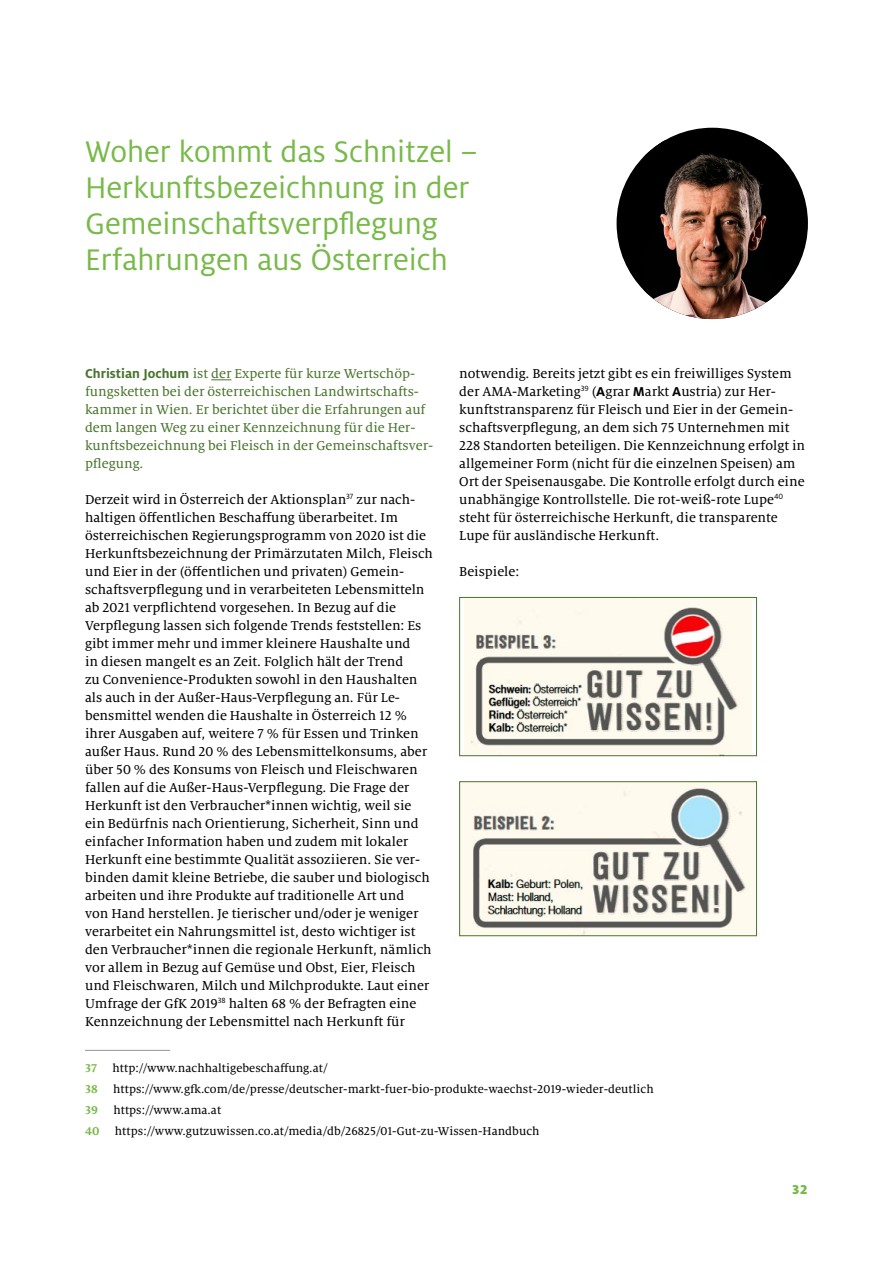
<style>
.page{position:relative;width:893px;height:1263px;background:#fff}
.page>*{position:absolute;margin:0;border:0;box-sizing:border-box;transform-origin:0 0}
.t1{font:33px/36px "Milo Pro";color:#78ba49}
.t2{font:14.25px/18px "Milo Serif Pro Text";color:#000}
.t3{font:14.25px/18px "Milo Serif Pro Text";color:#49742d}
.t4{font:900 14.25px "Milo Pro";color:#78ba49}
.t5{font:12.6px/21.3px "Milo Serif Pro Text";letter-spacing:.005em;color:#000}
.s1{font-family:"Milo Pro";font-weight:700}
.s2{font-family:"Milo Serif Pro";font-weight:700;color:#78ba49}
</style>
<div class="page">
<svg style="left:211px;top:379px;width:20px;height:1px"></svg>
<hr style="left:85px;top:1050px;width:85px;height:1px;background:#9098a0">
<img style="left:464px;top:599px;width:288px;height:155px">
<div style="left:459px;top:597px;width:298px;height:159px;border:1px solid #49742d"></div>
<img style="left:461px;top:783px;width:294px;height:151px">
<div style="left:459px;top:781px;width:298px;height:155px;border:1px solid #49742d"></div>
<div style="left:617px;top:128px;width:191px;height:191px;background:#000;border-radius:50%"></div>
<img style="left:643px;top:140px;width:137px;height:179px">
<h1 class="t1" style="left:85px;top:134px;width:394px">Woher kommt das Schnitzel –<br>Herkunftsbezeichnung in der<br>Gemeinschaftsverpflegung<br>Erfahrungen aus Österreich</h1>
<p class="t3" style="left:85px;top:365px;width:350px"><span class="s1">Christian Jochum</span> ist der Experte für kurze Wertschöp&shy;fungsketten bei der österreichischen Landwirtschafts&shy;kammer in Wien. Er berichtet über die Erfahrungen auf dem langen Weg zu einer Kennzeichnung für die Her&shy;kunftsbezeichnung bei Fleisch in der Gemeinschaftsver&shy;pflegung.</p>
<p class="t2" style="left:85px;top:491px;width:349px">Derzeit wird in Österreich der Aktionsplan<sup>37</sup> zur nach&shy;haltigen öffentlichen Beschaffung überarbeitet. Im österreichischen Regierungsprogramm von 2020 ist die Herkunftsbezeichnung der Primärzutaten Milch, Fleisch und Eier in der (öffentlichen und privaten) Gemein&shy;schaftsverpflegung und in verarbeiteten Lebensmitteln ab 2021 verpflichtend vorgesehen. In Bezug auf die Verpflegung lassen sich folgende Trends feststellen: Es gibt immer mehr und immer kleinere Haushalte und<br>in diesen mangelt es an Zeit. Folglich hält der Trend<br>zu Convenience-Produkten sowohl in den Haushalten als auch in der Außer-Haus-Verpflegung an. Für Le&shy;bensmittel wenden die Haushalte in Österreich 12 % ihrer Ausgaben auf, weitere 7 % für Essen und Trinken außer Haus. Rund 20 % des Lebensmittelkonsums, aber über 50 % des Konsums von Fleisch und Fleischwaren fallen auf die Außer-Haus-Verpflegung. Die Frage der Herkunft ist den Verbraucher*innen wichtig, weil sie ein Bedürfnis nach Orientierung, Sicherheit, Sinn und einfacher Information haben und zudem mit lokaler Herkunft eine bestimmte Qualität assoziieren. Sie ver&shy;binden damit kleine Betriebe, die sauber und biologisch arbeiten und ihre Produkte auf traditionelle Art und<br>von Hand herstellen. Je tierischer und/oder je weniger verarbeitet ein Nahrungsmittel ist, desto wichtiger ist den Verbraucher*innen die regionale Herkunft, nämlich vor allem in Bezug auf Gemüse und Obst, Eier, Fleisch und Fleischwaren, Milch und Milchprodukte. Laut einer Umfrage der GfK 2019<sup>38</sup> halten 68 % der Befragten eine Kennzeichnung der Lebensmittel nach Herkunft für</p>
<p class="t5" style="left:85px;top:1057px;width:570px"><span class="s2">37</span> http://www.nachhaltigebeschaffung.at/<br><span class="s2">38</span> https://www.gfk.com/de/presse/deutscher-markt-fuer-bio-produkte-waechst-2019-wieder-deutlich <span class="s2">39</span> https://www.ama.at<br><span class="s2">40</span> https://www.gutzuwissen.co.at/media/db/26825/01-Gut-zu-Wissen-Handbuch</p>
<p class="t2" style="left:459px;top:365px;width:347px">notwendig. Bereits jetzt gibt es ein freiwilliges System der AMA-Marketing<sup>39</sup> (<span class="s1">A</span>grar <span class="s1">M</span>arkt <span class="s1">A</span>ustria) zur Her&shy;kunftstransparenz für Fleisch und Eier in der Gemein&shy;schaftsverpflegung, an dem sich 75 Unternehmen mit 228 Standorten beteiligen. Die Kennzeichnung erfolgt in allgemeiner Form (nicht für die einzelnen Speisen) am Ort der Speisenausgabe. Die Kontrolle erfolgt durch eine unabhängige Kontrollstelle. Die rot-weiß-rote Lupe<sup>40 </sup>steht für österreichische Herkunft, die transparente Lupe für ausländische Herkunft.</p>
<p class="t2" style="left:459px;top:563px;width:61px">Beispiele:</p>
<p class="t4" style="left:792px;top:1180px;width:17px">32</p>
</div>
